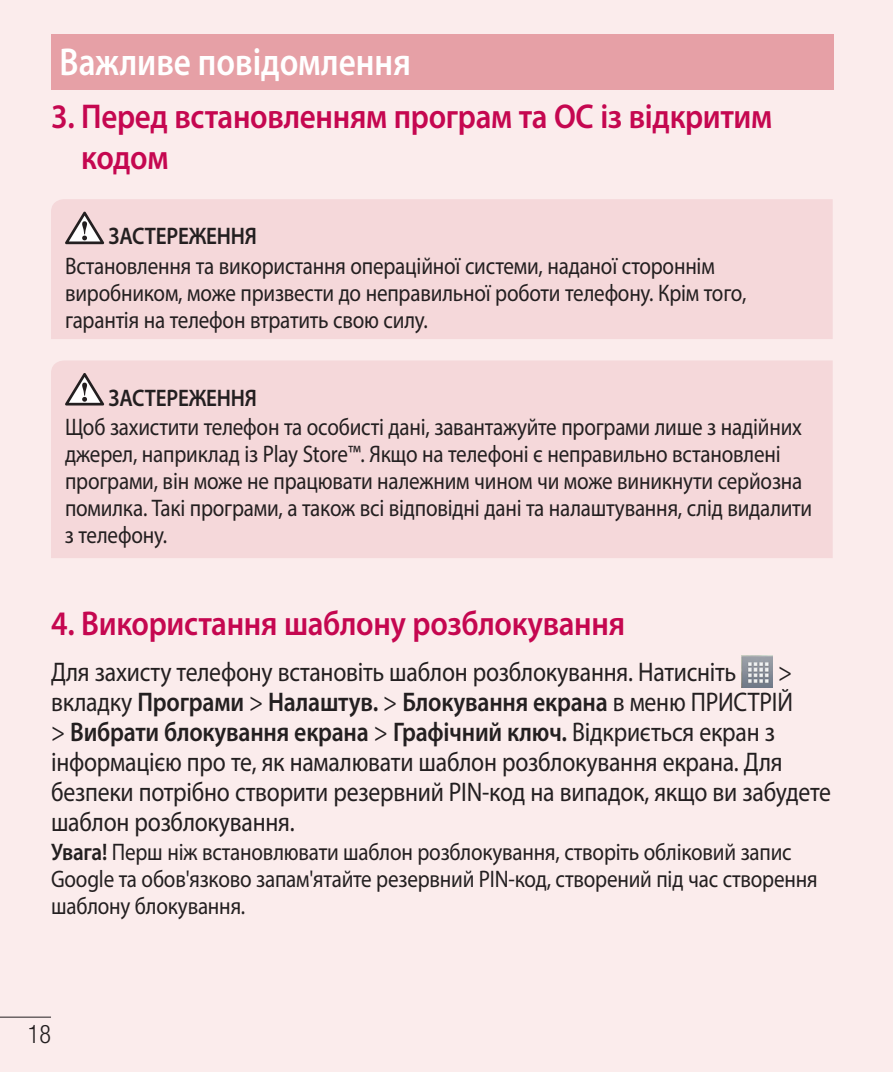
<style>
.page{position:relative;width:893px;height:1072px;background:#fff}
.page>*{position:absolute;margin:0;border:0;box-sizing:border-box;transform-origin:0 0}
.Head_01_Not_Contents{font:600 39px "Myriad Pro";color:#fff;scale:.85 1}
.M_head_02_Not_Conten{font:600 34.5px/41.4px "Myriad Pro";letter-spacing:-.01em;color:#c50750;scale:.9 1}
.main{font:27px/30px "Myriad Pro";letter-spacing:-.01em;color:#231f20;scale:.88 1}
.t1{font:300 condensed 25.5px "Helvetica Neue LT Pro";color:#231f20;scale:.95 1}
.main_TIP{font:24px/27px "Myriad Pro";letter-spacing:-.01em;color:#231f20;scale:.88 1}
.s1{font-weight:600}
</style>
<div class="page">
<div style="left:0;top:0;width:893px;height:1071px;background:#fbecec"></div>
<hr style="left:0;top:1016px;width:51px;height:1px;background:#231f20">
<div style="left:51px;top:199px;width:782px;height:140px;background:#f5d8da"></div>
<svg style="left:65px;top:212px;width:39px;height:32px"></svg>
<div style="left:51px;top:360px;width:782px;height:198px;background:#f5d8da"></div>
<svg style="left:65px;top:373px;width:39px;height:32px"></svg>
<img style="left:741px;top:655px;width:32px;height:32px">
<div style="left:51px;top:34px;width:782px;height:55px;background:#e6a0a6"></div>
<p class="Head_01_Not_Contents" style="left:60px;top:37px;width:415px">Важливе повідомлення</p>
<p class="M_head_02_Not_Conten" style="left:81px;top:95px;width:770px;text-indent:-30px">3. Перед встановленням програм та ОС із відкритим кодом</p>
<p class="main_TIP" style="left:65px;top:221px;width:740px;line-height:29.4px;text-indent:44px"><span class="s1">ЗАСТЕРЕЖЕННЯ<br></span>Встановлення та використання операційної системи, наданої стороннім</p>
<p class="main_TIP" style="left:65px;top:279px;width:776px">виробником, може призвести до неправильної роботи телефону. Крім того, гарантія на телефон втратить свою силу.</p>
<p class="main_TIP" style="left:65px;top:382px;width:839px;line-height:29.4px;text-indent:44px"><span class="s1">ЗАСТЕРЕЖЕННЯ<br></span>Щоб захистити телефон та особисті дані, завантажуйте програми лише з надійних</p>
<p class="main_TIP" style="left:65px;top:440px;width:851px">джерел, наприклад із Play Store™. Якщо на телефоні є неправильно встановлені програми, він може не працювати належним чином чи може виникнути серйозна помилка. Такі програми, а також всі відповідні дані та налаштування, слід видалити з телефону.</p>
<p class="M_head_02_Not_Conten" style="left:51px;top:602px;width:639px">4. Використання шаблону розблокування</p>
<p class="main" style="left:51px;top:656px;width:780px">Для захисту телефону встановіть шаблон розблокування. Натисніть</p>
<p class="main" style="left:51px;top:656px;width:888px;text-indent:727px">&gt; вкладку <span class="s1">Програми</span> &gt; <span class="s1">Налаштув.</span> &gt; <span class="s1">Блокування екрана</span> в меню ПРИСТРІЙ<br>&gt; <span class="s1">Вибрати блокування екрана</span> &gt; <span class="s1">Графічний ключ.</span> Відкриється екран з інформацією про те, як намалювати шаблон розблокування екрана. Для безпеки потрібно створити резервний PIN-код на випадок, якщо ви забудете шаблон розблокування.</p>
<p class="main_TIP" style="left:51px;top:838px;width:873px"><span class="s1">Увага!</span> Перш ніж встановлювати шаблон розблокування, створіть обліковий запис<br>Google та обов'язково запам'ятайте резервний PIN-код, створений під час створення шаблону блокування.</p>
<p class="t1" style="left:28px;top:1019px;width:26px">18</p>
</div>
